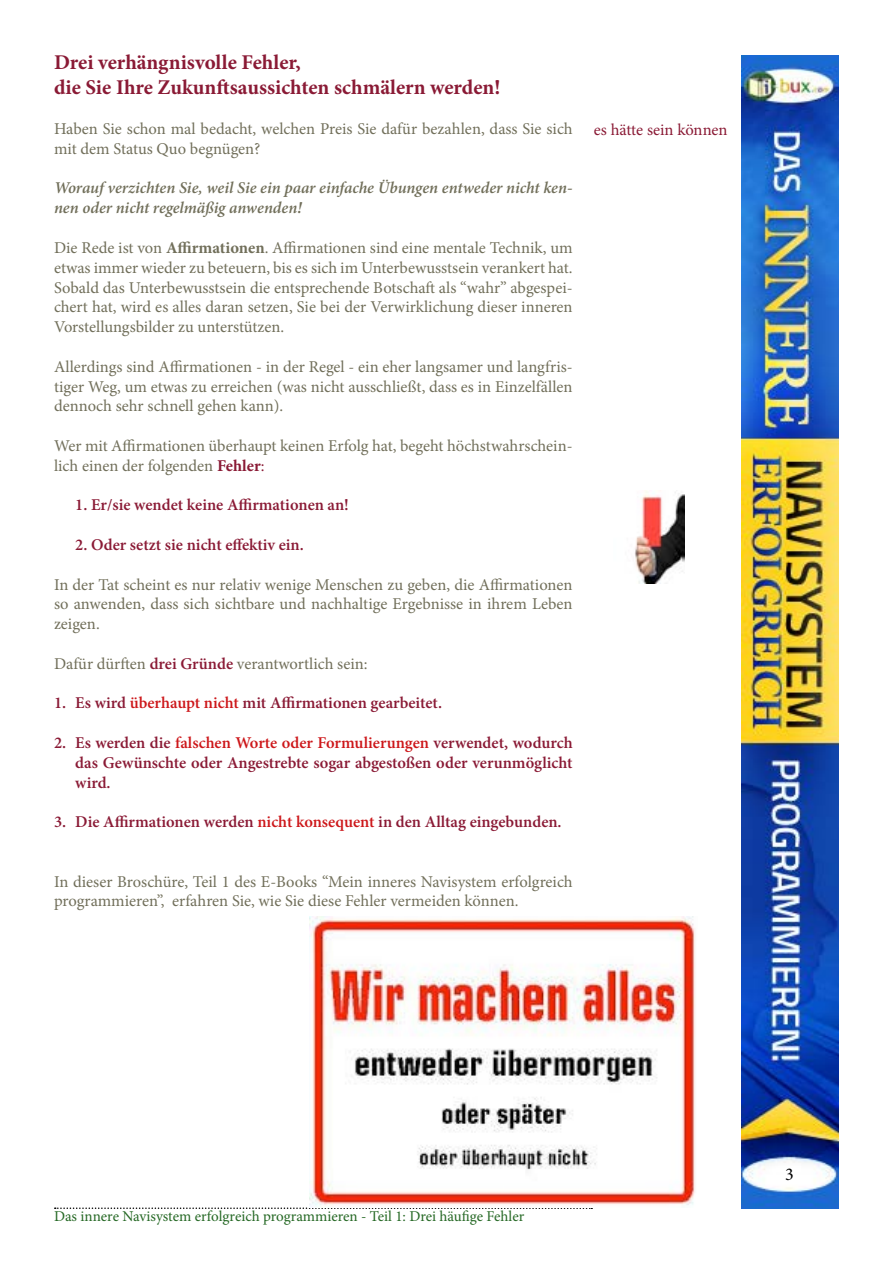
<style>
.page{position:relative;width:893px;height:1263px;background:#fff}
.page>*{position:absolute;margin:0;border:0;box-sizing:border-box;transform-origin:0 0}
.t1{font:700 21px/25.2px "Minion Pro";color:#8a1a35}
.t2{font:18px "Minion Pro";color:#000}
.t3{font:16.5px/19.8px "Minion Pro";color:#716f5a}
.t4{font:600 16.5px/19.8px "Minion Pro";color:#8a1a35;text-align:justify}
.t5{font:italic 600 16.5px/19.8px "Minion Pro";letter-spacing:-.005em;color:#716f5a}
.t6{font:16.5px "Minion Pro";letter-spacing:-.005em;color:#8a1a35}
.t7{font:15px "Minion Pro";color:#256824}
.s1{font-weight:700}
.s2{font-weight:700;color:#8a1a35}
.s3{color:#8a1a35}
.s4{font-weight:600;color:#8a1a35}
.s5{color:#cd171a}
</style>
<div class="page">
<svg style="left:55px;top:1207px;width:537px;height:2px"></svg>
<img style="left:741px;top:56px;width:98px;height:1153px">
<img style="left:635px;top:490px;width:50px;height:93px">
<img style="left:309px;top:916px;width:386px;height:290px">
<p class="t1" style="left:54px;top:50px;width:448px">Drei verhängnisvolle Fehler,<br>die Sie Ihre Zukunftsaussichten schmälern werden!</p>
<p class="t3" style="left:54px;top:119px;width:520px">Haben Sie schon mal bedacht, welchen Preis Sie dafür bezahlen, dass Sie sich mit dem Status Quo begnügen?</p>
<p class="t5" style="left:54px;top:178px;width:520px">Worauf verzichten Sie, weil Sie ein paar einfache Übungen entweder nicht ken&shy;nen oder nicht regelmäßig anwenden!</p>
<p class="t3" style="left:54px;top:238px;width:520px;text-align:justify">Die Rede ist von <span class="s1">Affirmationen</span>. Affirmationen sind eine mentale Technik, um etwas immer wieder zu beteuern, bis es sich im Unterbewusstsein verankert hat.<br>Sobald das Unterbewusstsein die entsprechende Botschaft als “wahr” abgespei&shy;chert hat, wird es alles daran setzen, Sie bei der Verwirklichung dieser inneren Vorstellungsbilder zu unterstützen.</p>
<p class="t3" style="left:54px;top:357px;width:520px;text-align:justify">Allerdings sind Affirmationen - in der Regel - ein eher langsamer und langfris&shy;tiger Weg, um etwas zu erreichen (was nicht ausschließt, dass es in Einzelfällen dennoch sehr schnell gehen kann).</p>
<p class="t3" style="left:54px;top:436px;width:520px">Wer mit Affirmationen überhaupt keinen Erfolg hat, begeht höchstwahrschein&shy;lich einen der folgenden <span class="s2">Fehler</span><span class="s3">:</span></p>
<p class="t4" style="left:75px;top:495px;width:275px">1. Er/sie wendet keine Affirmationen an!</p>
<p class="t4" style="left:75px;top:535px;width:230px">2. Oder setzt sie nicht effektiv ein.</p>
<p class="t3" style="left:54px;top:574px;width:520px;text-align:justify">In der Tat scheint es nur relativ wenige Menschen zu geben, die Affirmationen so anwenden, dass sich sichtbare und nachhaltige Ergebnisse in ihrem Leben zeigen.</p>
<p class="t3" style="left:54px;top:654px;width:315px">Dafür dürften <span class="s4">drei Gründe</span> verantwortlich sein:</p>
<p class="t4" style="left:54px;top:693px;width:389px">1. Es wird <span class="s5">überhaupt nicht</span> mit Affirmationen gearbeitet.</p>
<p class="t4" style="left:75px;top:733px;width:499px;text-indent:-21px">2. Es werden die <span class="s5">falschen Worte oder Formulierungen</span> verwendet, wodurch das Gewünschte oder Angestrebte sogar abgestoßen oder verunmöglicht wird.</p>
<p class="t4" style="left:54px;top:812px;width:509px">3. Die Affirmationen werden <span class="s5">nicht konsequent</span> in den Alltag eingebunden.</p>
<p class="t3" style="left:54px;top:871px;width:520px">In dieser Broschüre, Teil 1 des E-Books “Mein inneres Navisystem erfolgreich programmieren”, erfahren Sie, wie Sie diese Fehler vermeiden können.</p>
<p class="t6" style="left:594px;top:118px;width:135px">es hätte sein können</p>
<p class="t7" style="left:54px;top:1206px;width:472px">Das innere Navisystem erfolgreich programmieren - Teil 1: Drei häufige Fehler</p>
<p class="t2" style="left:785px;top:1162px;width:10px">3</p>
</div>
